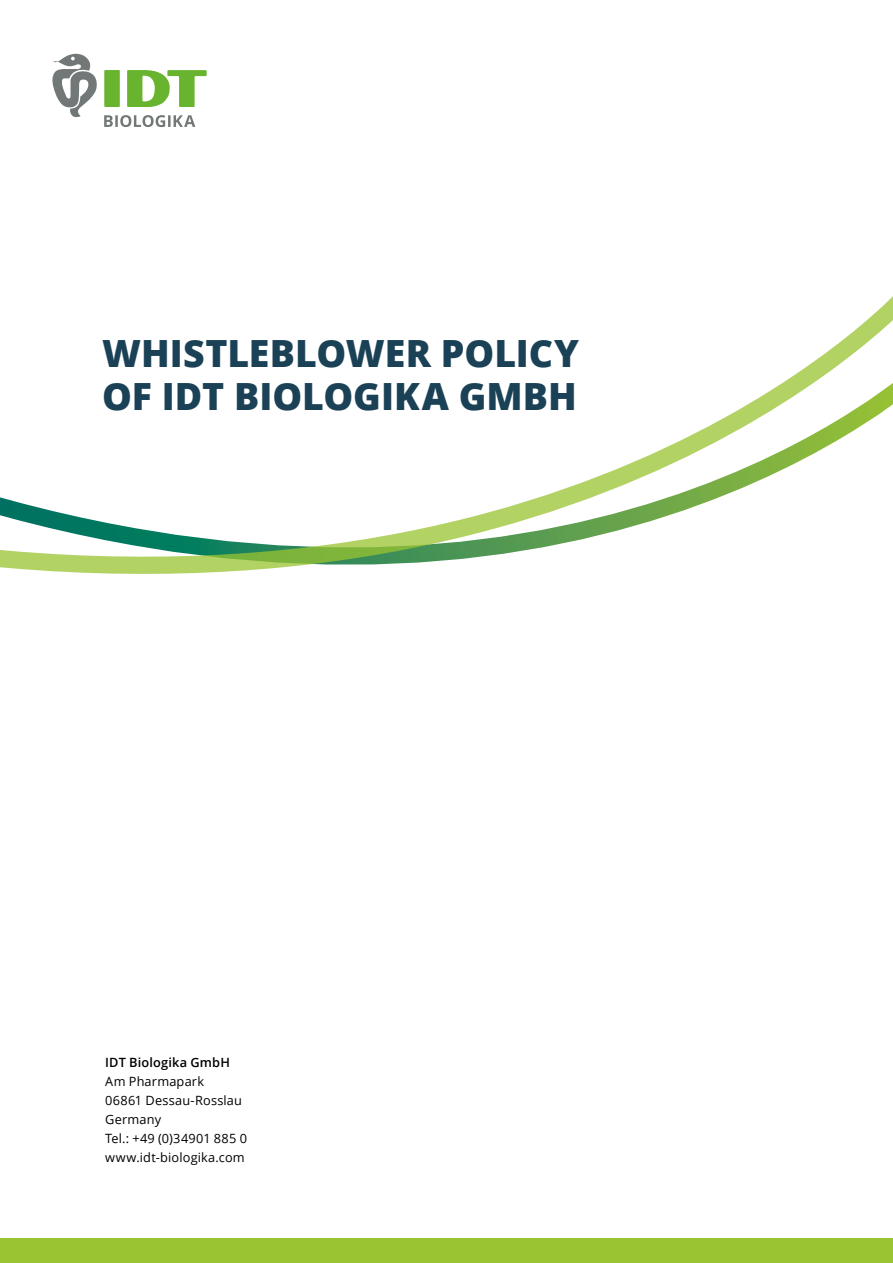
<style>
.page{position:relative;width:893px;height:1263px;background:#fff}
.page>*{position:absolute;margin:0;border:0;box-sizing:border-box;transform-origin:0 0}
.t1{font:800 37.5px/43.5px "Open Sans";color:#1a4155}
.t2{font:12.75px/19px "Open Sans";letter-spacing:.015em;color:#000}
.t3{font:600 12.75px "Open Sans";letter-spacing:.015em;color:#000}
</style>
<div class="page">
<div style="left:0;top:1238px;width:893px;height:25px;background:#9ac431"></div>
<svg style="left:127px;top:70px;width:80px;height:37px"></svg>
<div style="left:104px;top:70px;width:16px;height:37px;background:#69b42e"></div>
<svg style="left:52px;top:53px;width:45px;height:65px"></svg>
<svg style="left:104px;top:115px;width:91px;height:12px"></svg>
<svg style="left:0;top:296px;width:893px;height:278px"></svg>
<h1 class="t1" style="left:102px;top:329px;width:478px">WHISTLEBLOWER POLICY<br>OF IDT BIOLOGIKA GMBH</h1>
<p class="t3" style="left:105px;top:1053px;width:126px">IDT Biologika GmbH</p>
<p class="t2" style="left:105px;top:1071px;width:143px">Am Pharmapark<br>06861 Dessau-Rosslau<br>Germany<br>Tel.: +49 (0)34901 885 0 www.idt-biologika.com</p>
</div>
